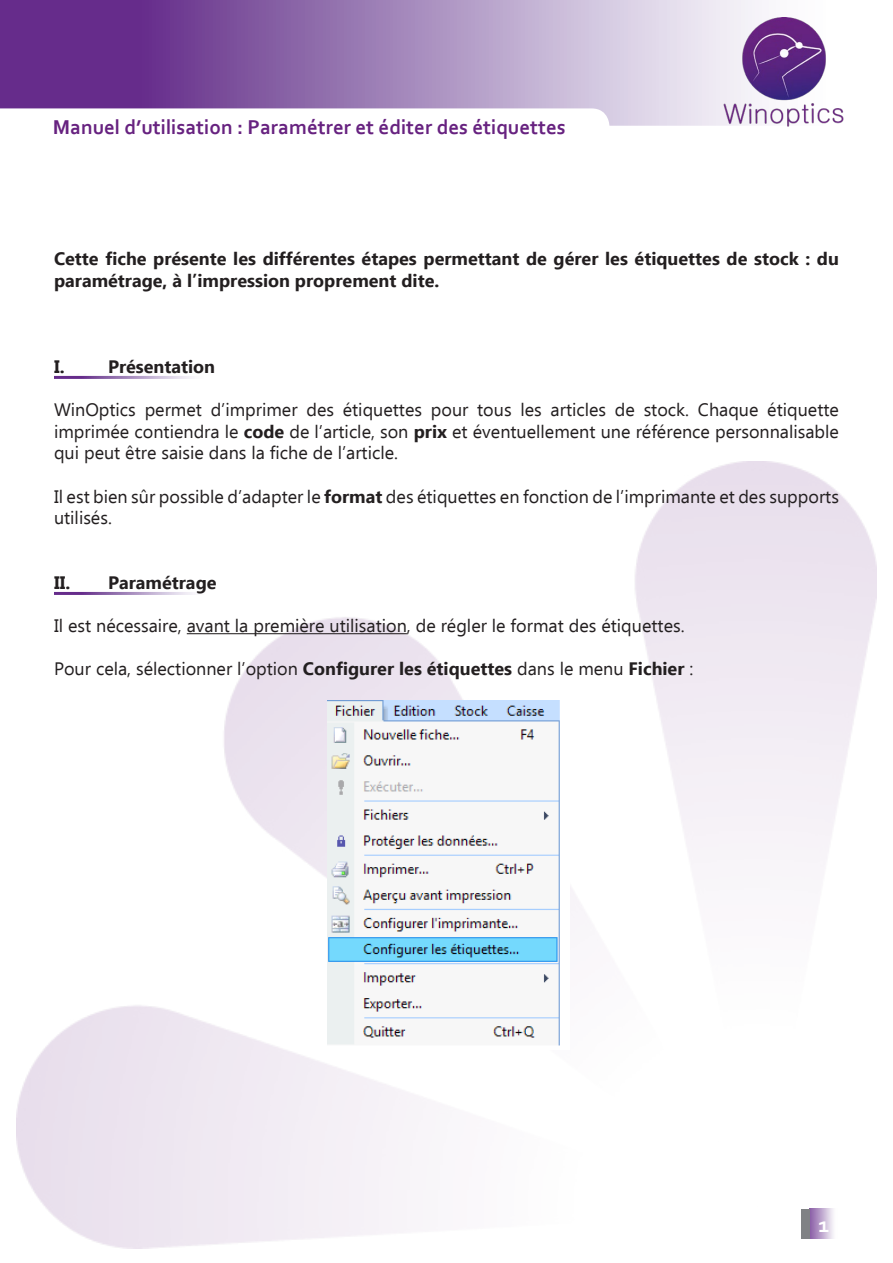
<style>
.page{position:relative;width:893px;height:1263px;background:#fff}
.page>*{position:absolute;margin:0;border:0;box-sizing:border-box;transform-origin:0 0}
.t1{font:700 22.5px "Corbel";color:#fff}
.t2{font:700 21px "Corbel";color:#672280}
.t3{font:18px/21.6px "Ebrima";color:#231f20;text-align:justify}
.t4{font:700 18px/21.6px "Ebrima";color:#231f20}
.s1{font-weight:700}
</style>
<div class="page">
<img style="left:16px;top:461px;width:861px;height:787px">
<hr style="left:54px;top:592px;width:163px;height:3px;background:#fff">
<hr style="left:187px;top:633px;width:220px;height:1px;background:#231f20">
<img style="left:328px;top:700px;width:242px;height:349px">
<svg style="left:0;top:0;width:793px;height:126px;background:#a181b8"></svg>
<svg style="left:0;top:108px;width:609px;height:18px"></svg>
<div style="left:809px;top:1209px;width:30px;height:30px;background:linear-gradient(to right,#885ca5,#fff)"></div>
<div style="left:801px;top:1209px;width:8px;height:30px;background:#808285"></div>
<img style="left:724px;top:18px;width:120px;height:109px">
<p class="t2" style="left:53px;top:114px;width:514px">Manuel d’utilisation : Paramétrer et éditer des étiquettes</p>
<p class="t4" style="left:54px;top:247px;width:786px">Cette fiche présente les différentes étapes permettant de gérer les étiquettes de stock : du paramétrage, à l’impression proprement dite.</p>
<p class="t4" style="left:54px;top:355px;width:12px">I.</p>
<p class="t4" style="left:108px;top:355px;width:109px">Présentation</p>
<p class="t3" style="left:54px;top:399px;width:786px">WinOptics permet d’imprimer des étiquettes pour tous les articles de stock. Chaque étiquette imprimée contiendra le <span class="s1">code</span> de l’article, son <span class="s1">prix</span> et éventuellement une référence personnalisable qui peut être saisie dans la fiche de l’article.</p>
<p class="t3" style="left:54px;top:485px;width:786px">Il est bien sûr possible d’adapter le <span class="s1">format</span> des étiquettes en fonction de l’imprimante et des supports utilisés.</p>
<p class="t4" style="left:54px;top:571px;width:164px">II. Paramétrage</p>
<p class="t3" style="left:54px;top:615px;width:632px">Il est nécessaire, avant la première utilisation, de régler le format des étiquettes.</p>
<p class="t3" style="left:54px;top:658px;width:641px">Pour cela, sélectionner l’option <span class="s1">Configurer les étiquettes</span> dans le menu <span class="s1">Fichier</span> :</p>
<p class="t1" style="left:818px;top:1211px;width:13px">1</p>
</div>
